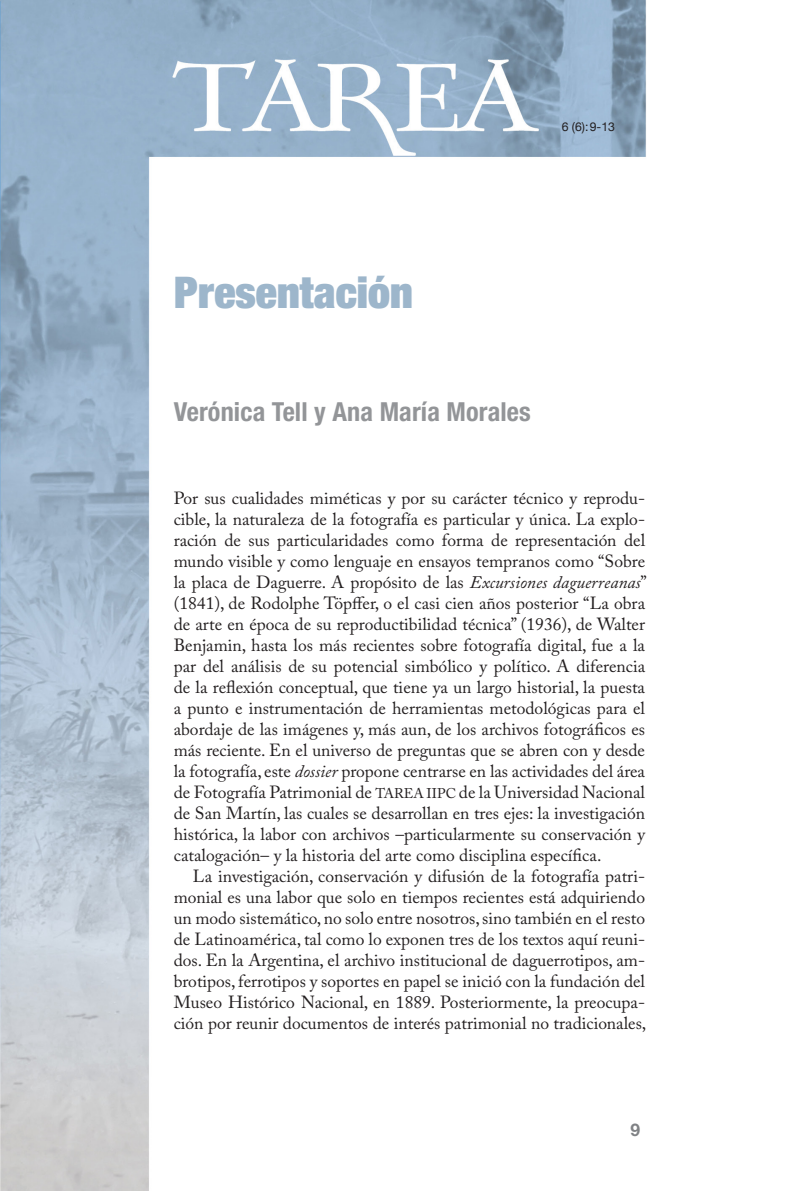
<style>
.page{position:relative;width:794px;height:1191px;background:#fff}
.page>*{position:absolute;margin:0;border:0;box-sizing:border-box;transform-origin:0 0}
.Título_artículo{font:900 expanded 43.75px "Helvetica Neue";color:#9db6cb}
.Autor{font:700 condensed 26.25px "Helvetica Neue";letter-spacing:.005em;color:#939598}
.Primer_párrafo_inter{font:17.5px/21px "Adobe Caslon Pro";color:#231f20;text-align:justify}
.Cuerpo_central{font:17.5px/21px "Adobe Caslon Pro";color:#231f20;text-align:justify}
.t1{font:700 17.5px "Helvetica Neue";color:#808285}
.Volanta{font:12.25px "Helvetica Neue";color:#231f20}
.s1{font-style:italic}
.s2{font-size:14px}
</style>
<div class="page">
<img style="left:0;top:0;width:646px;height:1191px">
<p class="Volanta" style="left:562px;top:118px;width:55px">6 (6):9-13</p>
<p class="Título_artículo" style="left:174px;top:265px;width:241px">Presentación</p>
<p class="Autor" style="left:174px;top:395px;width:359px">Verónica Tell y Ana María Morales</p>
<p class="Primer_párrafo_inter" style="left:174px;top:487px;width:475px">Por sus cualidades miméticas y por su carácter técnico y reprodu&shy;cible, la naturaleza de la fotografía es particular y única. La explo&shy;ración de sus particularidades como forma de representación del mundo visible y como lenguaje en ensayos tempranos como “Sobre la placa de Daguerre. A propósito de las <span class="s1">Excursiones daguerreanas</span>” (1841), de Rodolphe Töpffer, o el casi cien años posterior “La obra de arte en época de su reproductibilidad técnica” (1936), de Walter Benjamin, hasta los más recientes sobre fotografía digital, fue a la par del análisis de su potencial simbólico y político. A diferencia de la reflexión conceptual, que tiene ya un largo historial, la puesta a punto e instrumentación de herramientas metodológicas para el abordaje de las imágenes y, más aun, de los archivos fotográficos es más reciente. En el universo de preguntas que se abren con y desde la fotografía, este <span class="s1">dossier</span> propone centrarse en las actividades del área de Fotografía Patrimonial de <span class="s2">TAREA IIPC</span> de la Universidad Nacional de San Martín, las cuales se desarrollan en tres ejes: la investigación histórica, la labor con archivos –particularmente su conservación y catalogación– y la historia del arte como disciplina específica.</p>
<p class="Cuerpo_central" style="left:174px;top:865px;width:474px;text-indent:19px">La investigación, conservación y difusión de la fotografía patri&shy;monial es una labor que solo en tiempos recientes está adquiriendo un modo sistemático, no solo entre nosotros, sino también en el resto de Latinoamérica, tal como lo exponen tres de los textos aquí reuni&shy;dos. En la Argentina, el archivo institucional de daguerrotipos, am&shy;brotipos, ferrotipos y soportes en papel se inició con la fundación del Museo Histórico Nacional, en 1889. Posteriormente, la preocupa&shy;ción por reunir documentos de interés patrimonial no tradicionales,</p>
<p class="t1" style="left:630px;top:1118px;width:11px">9</p>
</div>
